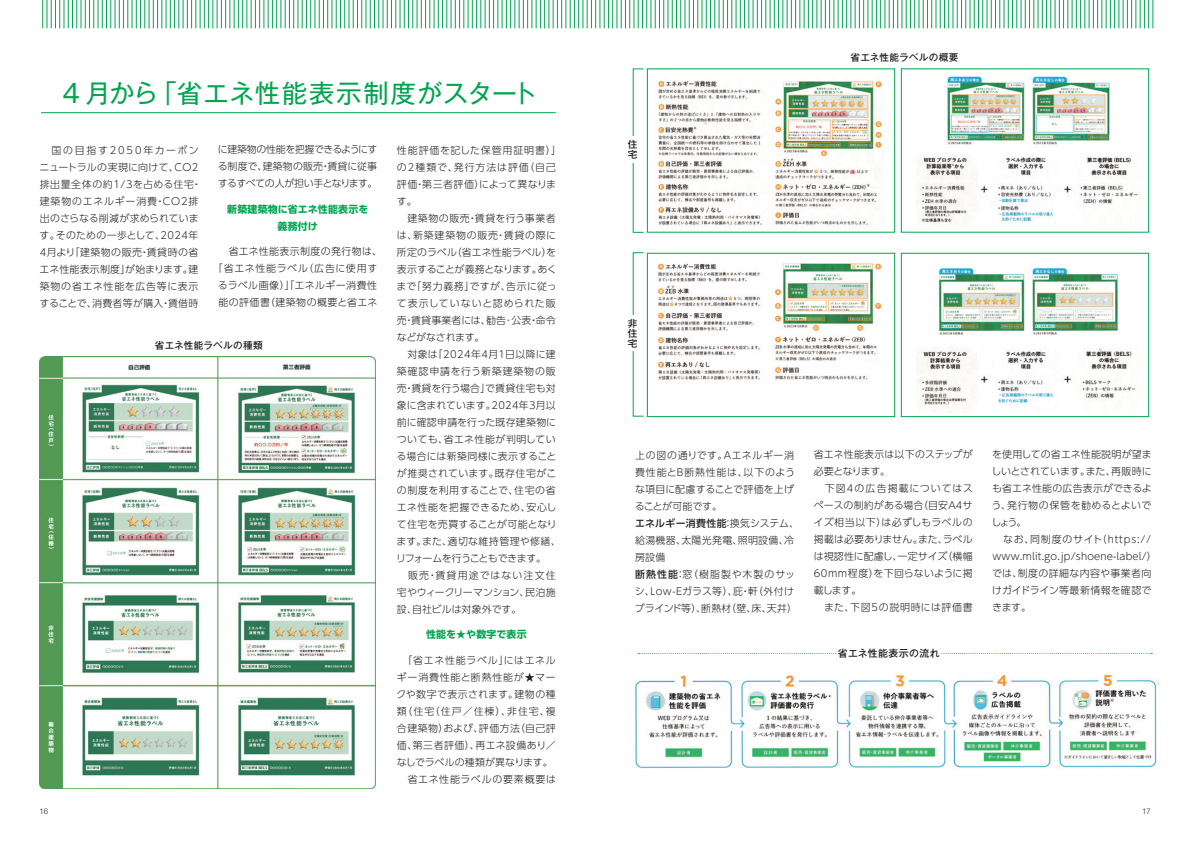
<style>
.page{position:relative;width:1191px;height:842px;background:#fff}
.page>*{position:absolute;margin:0;border:0;box-sizing:border-box;transform-origin:0 0}
.t1{font:25.5px "Gothic MB101 Pr 6";letter-spacing:.01em;color:#00a54f}
.t2{font:300 9.9px/17px "UD Shin Go Pro";letter-spacing:.03em;color:#231f20}
.t3{font:300 9.9px/17px "UD Shin Go Pro";letter-spacing:.05em;color:#231f20;text-align:center}
.t4{font:700 9.9px/17px "UD Shin Go Pro";letter-spacing:.02em;color:#00a54f;text-align:center}
.t5{font:500 9.9px "Gothic MB101 Pr 6";letter-spacing:.04em;color:#231f20}
.t6{font:500 9.6px/10px "Gothic MB101 Pr 6";letter-spacing:.04em;color:#231f20}
.t7{font:300 7.8px "Helvetica Neue";color:#231f20}
.s1{font-weight:500}
</style>
<div class="page">
<svg style="left:638px;top:653px;width:514px;height:1px"></svg>
<div style="left:837px;top:646px;width:103px;height:13px;background:#fff"></div>
<div style="left:647px;top:253px;width:247px;height:164px;background:#fff;border:1px solid #00a54f"></div>
<div style="left:901px;top:253px;width:247px;height:164px;background:#fff;border:1px solid #00a54f"></div>
<img style="left:40px;top:356px;width:335px;height:433px">
<img style="left:916px;top:76px;width:222px;height:150px">
<img style="left:916px;top:268px;width:220px;height:145px">
<img style="left:657px;top:263px;width:225px;height:117px">
<img style="left:656px;top:81px;width:227px;height:145px">
<svg style="left:43px;top:0;width:1110px;height:28px"></svg>
<hr style="left:41px;top:113px;width:515px;height:1px;background:#00a54f">
<img style="left:635px;top:675px;width:314px;height:93px">
<img style="left:949px;top:674px;width:211px;height:94px">
<h1 class="t1" style="left:62px;top:72px;width:477px">4 月から「省エネ性能表示制度がスタート</h1>
<p class="t2" style="left:40px;top:141px;width:163px">　国の目指す2050年カーボンニュートラルの実現に向けて、CO2排出量全体の約1/3を占める住宅・建築物のエネルギー消費・CO2排出のさらなる削減が求められています。そのための一歩として、2024年<br>4月より「建築物の販売・賃貸時の省エネ性能表示制度」が始まります。建築物の省エネ性能を広告等に表示することで、消費者等が購入・賃借時</p>
<p class="t2" style="left:218px;top:141px;width:161px;text-align:justify">に建築物の性能を把握できるようにする制度で、建築物の販売・賃貸に従事するすべての人が担い手となります。</p>
<p class="t4" style="left:227px;top:200px;width:142px">新築建築物に省エネ性能表示を義務付け</p>
<p class="t3" style="left:213px;top:243px;width:171px">　省エネ性能表示制度の発行物は、「省エネ性能ラベル（広告に使用するラベル画像）」「エネルギー消費性能の評価書（建築物の概要と省エネ</p>
<p class="t6" style="left:155px;top:339px;width:110px">省エネ性能ラベルの種類</p>
<p class="t2" style="left:396px;top:141px;width:167px">性能評価を記した保管用証明書）」の2種類で、発行方法は評価（自己評価・第三者評価）によって異なります。<br>　建築物の販売・賃貸を行う事業者は、新築建築物の販売・賃貸の際に所定のラベル（省エネ性能ラベル）を表示することが義務となります。あくまで「努力義務」ですが、告示に従って表示していないと認められた販売・賃貸事業者には、勧告･公表・命令などがなされます。<br>　対象は「2024年4月1日以降に建築確認申請を行う新築建築物の販売・賃貸を行う場合」で賃貸住宅も対象に含まれています。2024年3月以前に確認申請を行った既存建築物についても、省エネ性能が判明している場合には新築同様に表示することが推奨されています。既存住宅がこの制度を利用することで、住宅の省エネ性能を把握できるため、安心して住宅を売買することが可能となります。また、適切な維持管理や修繕、リフォームを行うこともできます。<br>　販売・賃貸用途ではない注文住宅やウィークリーマンション、民泊施設、自社ビルは対象外です。</p>
<p class="t4" style="left:426px;top:626px;width:102px">性能を★や数字で表示</p>
<p class="t3" style="left:396px;top:651px;width:161px;text-align:left">　「省エネ性能ラベル」にはエネルギー消費性能と断熱性能が★マークや数字で表示されます。建物の種類（住宅（住戸／住棟）、非住宅、複合建築物）および、評価方法（自己評価、第三者評価）、再エネ設備あり／なしでラベルの種類が異なります。　省エネ性能ラベルの要素概要は</p>
<p class="t6" style="left:627px;top:139px;width:11px">住宅</p>
<p class="t6" style="left:850px;top:52px;width:110px">省エネ性能ラベルの概要</p>
<p class="t6" style="left:627px;top:318px;width:11px;text-align:justify">非住宅</p>
<p class="t2" style="left:635px;top:446px;width:166px">上の図の通りです。Aエネルギー消費性能とB断熱性能は、以下のような項目に配慮することで評価を上げることが可能です。<br><span class="s1">エネルギー消費性能</span>：換気システム、給湯機器、太陽光発電、照明設備、冷房設備<br><span class="s1">断熱性能</span>：窓（樹脂製や木製のサッシ、Low-Eガラス等）、庇・軒（外付けブラインド等）、断熱材（壁、床、天井）</p>
<p class="t2" style="left:813px;top:445px;width:161px">省エネ性能表示は以下のステップが必要となります。<br>　下図4の広告掲載についてはスペースの制約がある場合（目安A4サイズ相当以下）は必ずしもラベルの掲載は必要ありません。また、ラベルは視認性に配慮し、一定サイズ（横幅<br>60mm程度）を下回らないように掲載します。<br>　また、下図5の説明時には評価書</p>
<p class="t5" style="left:837px;top:644px;width:103px">省エネ性能表示の流れ</p>
<p class="t2" style="left:991px;top:445px;width:167px">を使用しての省エネ性能説明が望ましいとされています。また、再販時にも省エネ性能の広告表示ができるよう、発行物の保管を勧めるとよいでしょう。<br>　なお、同制度のサイト（https:// www.mlit.go.jp/shoene-label/）では、制度の詳細な内容や事業者向けガイドライン等最新情報を確認できます。</p>
<p class="t7" style="left:39px;top:804px;width:10px">16</p>
<p class="t7" style="left:1142px;top:804px;width:10px">17</p>
</div>
